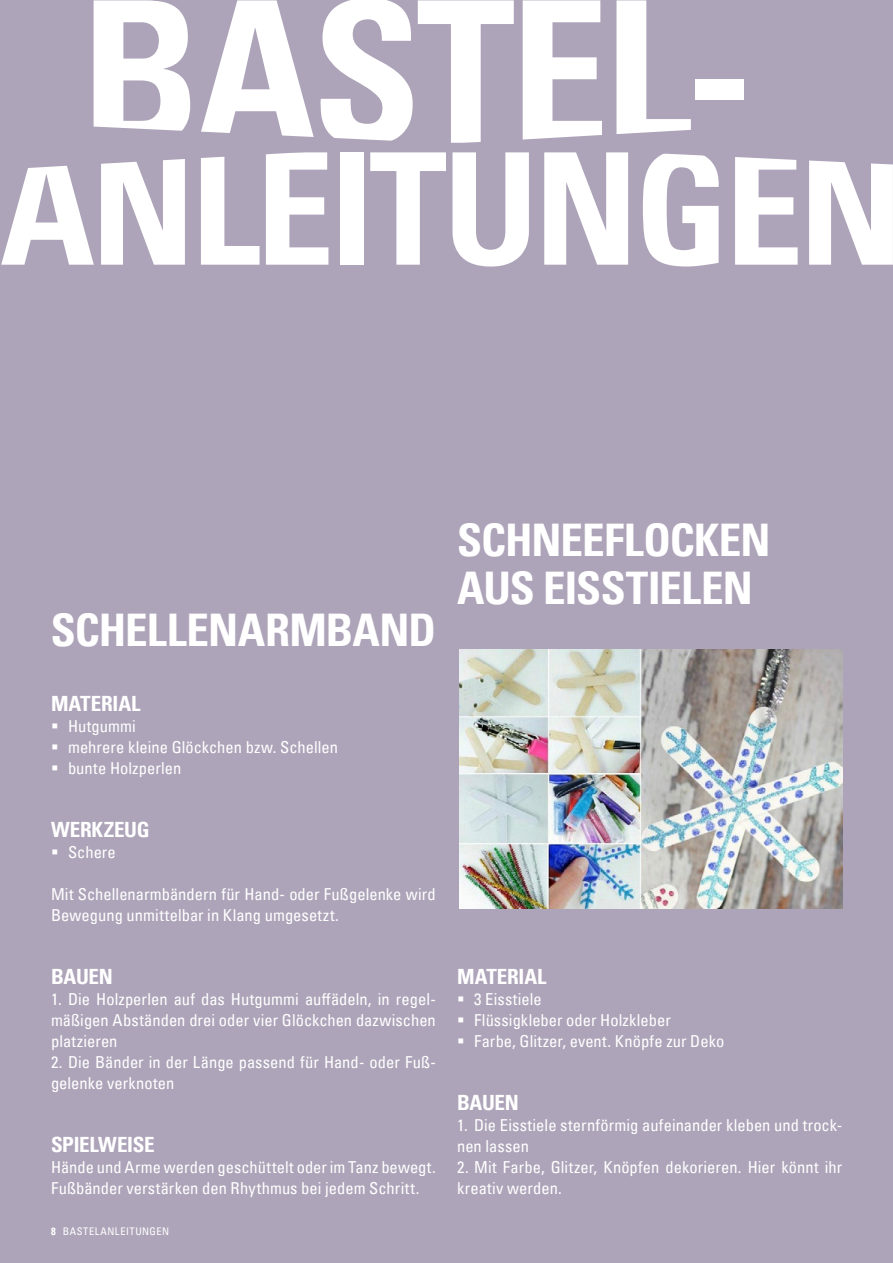
<style>
.page{position:relative;width:893px;height:1263px;background:#aea4b9}
.page>*{position:absolute;margin:0;border:0;box-sizing:border-box;transform-origin:0 0}
.t1{font:197.1px "Univers Com 67 Bold Cond";letter-spacing:-.025em;color:#fff}
.t2{font:155.55px "Univers Com 67 Bold Cond";letter-spacing:-.025em;color:#fff}
.t3{font:45px/48px "Univers Com 67 Bold Cond";letter-spacing:-.02em;color:#fff}
.t4{font:21px "Univers Com 67 Bold Cond";letter-spacing:-.015em;color:#fff}
.t5{font:condensed 16.5px/21px "Univers Com 57";letter-spacing:.005em;color:#fff}
.t6{font:condensed 10.5px "Univers Com 57";letter-spacing:.05em;color:#fff}
.s1{font-family:"Univers Com 67 Bold Cond";font-stretch:normal}
</style>
<div class="page">
<img style="left:459px;top:649px;width:383px;height:259px">
<h1 class="t1" style="left:81px;top:-48px;width:656px">BASTEL-</h1>
<h2 class="t2" style="left:0;top:114px;width:904px">ANLEITUNGEN</h2>
<h3 class="t3" style="left:51px;top:606px;width:386px">SCHELLENARMBAND</h3>
<p class="t4" style="left:51px;top:690px;width:91px">MATERIAL</p>
<p class="t5" style="left:51px;top:715px;width:86px">▪ Hutgummi</p>
<p class="t5" style="left:51px;top:736px;width:289px">▪ mehrere kleine Glöckchen bzw. Schellen</p>
<p class="t5" style="left:51px;top:757px;width:132px">▪ bunte Holzperlen</p>
<p class="t4" style="left:51px;top:816px;width:100px">WERKZEUG</p>
<p class="t5" style="left:51px;top:841px;width:66px">▪ Schere</p>
<p class="t5" style="left:51px;top:883px;width:386px">Mit Schellenarmbändern für Hand- oder Fußgelenke wird<br>Bewegung unmittelbar in Klang umgesetzt.</p>
<p class="t4" style="left:51px;top:963px;width:63px">BAUEN</p>
<p class="t5" style="left:51px;top:988px;width:386px;text-align:justify">1. Die Holzperlen auf das Hutgummi auffädeln, in regel&shy;mäßigen Abständen drei oder vier Glöckchen dazwischen platzieren</p>
<p class="t5" style="left:51px;top:1051px;width:386px">2. Die Bänder in der Länge passend für Hand- oder Fuß&shy;gelenke verknoten</p>
<p class="t4" style="left:51px;top:1131px;width:105px">SPIELWEISE</p>
<p class="t5" style="left:51px;top:1156px;width:386px">Hände und Arme werden geschüttelt oder im Tanz bewegt.<br>Fußbänder verstärken den Rhythmus bei jedem Schritt.</p>
<p class="t6" style="left:51px;top:1224px;width:120px"><span class="s1">8</span> BASTELANLEITUNGEN</p>
<h3 class="t3" style="left:457px;top:516px;width:315px">SCHNEEFLOCKEN<br>AUS EISSTIELEN</h3>
<p class="t4" style="left:457px;top:963px;width:91px">MATERIAL</p>
<p class="t5" style="left:457px;top:988px;width:86px">▪ 3 Eisstiele</p>
<p class="t5" style="left:457px;top:1009px;width:215px">▪ Flüssigkleber oder Holzkleber</p>
<p class="t5" style="left:457px;top:1030px;width:269px">▪ Farbe, Glitzer, event. Knöpfe zur Deko</p>
<p class="t4" style="left:457px;top:1089px;width:63px">BAUEN</p>
<p class="t5" style="left:457px;top:1114px;width:387px">1. Die Eisstiele sternförmig aufeinander kleben und trock&shy;nen lassen</p>
<p class="t5" style="left:457px;top:1156px;width:387px">2. Mit Farbe, Glitzer, Knöpfen dekorieren. Hier könnt ihr kreativ werden.</p>
</div>
